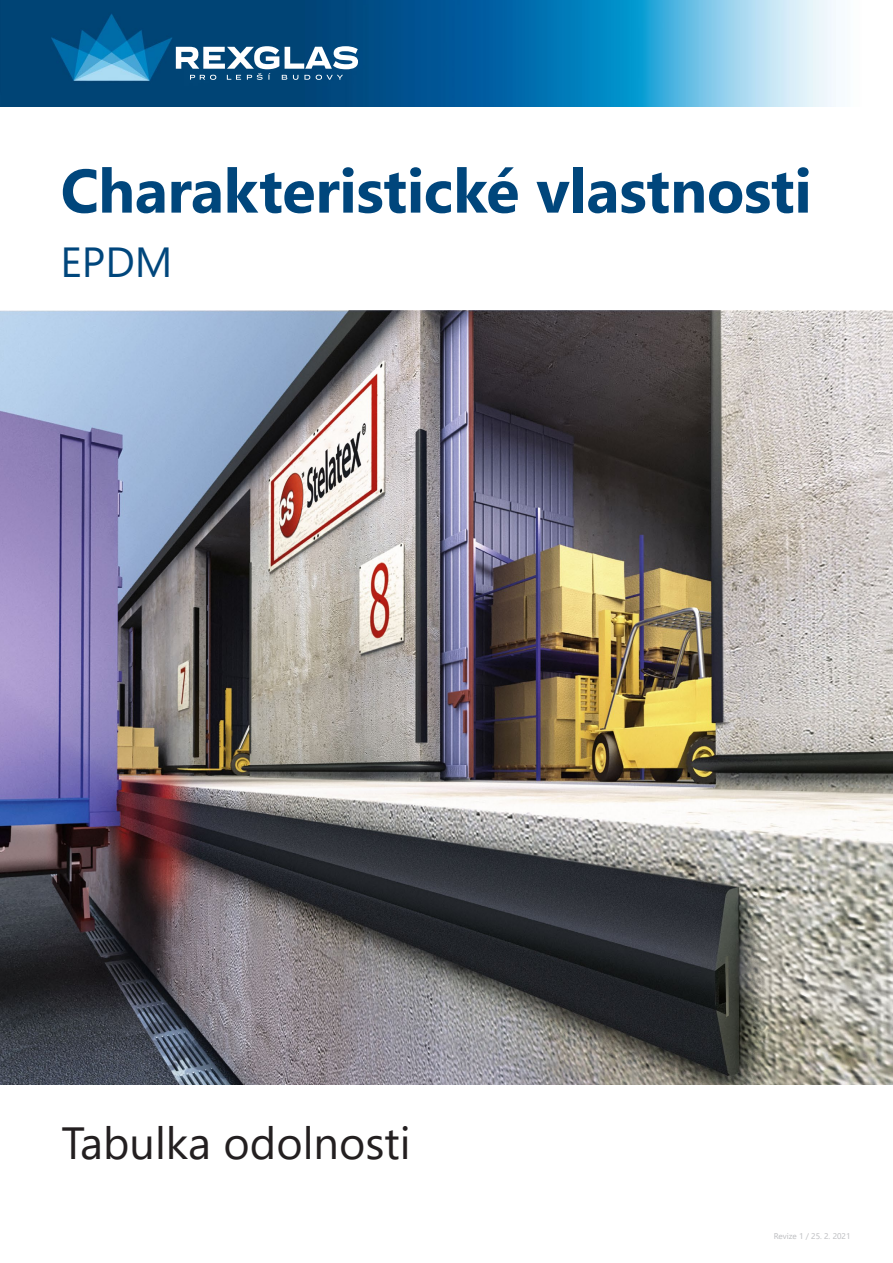
<style>
.page{position:relative;width:893px;height:1263px;background:#fff}
.page>*{position:absolute;margin:0;border:0;box-sizing:border-box;transform-origin:0 0}
.Nadpis{font:700 61.5px "Segoe UI";letter-spacing:-.005em;color:#00467c}
.Text{font:45px "Segoe UI";color:#231f20}
.Nadpis-2{font:42px "Segoe UI";color:#00467c}
.RAL{font:8.25px "Segoe UI";color:#bcbdc0}
</style>
<div class="page">
<img style="left:0;top:310px;width:893px;height:774px">
<img style="left:0;top:0;width:836px;height:106px">
<svg style="left:176px;top:46px;width:182px;height:34px"></svg>
<p class="Nadpis" style="left:61px;top:133px;width:753px">Charakteristické vlastnosti</p>
<p class="Nadpis-2" style="left:61px;top:223px;width:113px">EPDM</p>
<p class="Text" style="left:62px;top:1100px;width:351px">Tabulka odolnosti</p>
<p class="RAL" style="left:774px;top:1228px;width:78px">Revize 1 / 25. 2. 2021</p>
</div>
